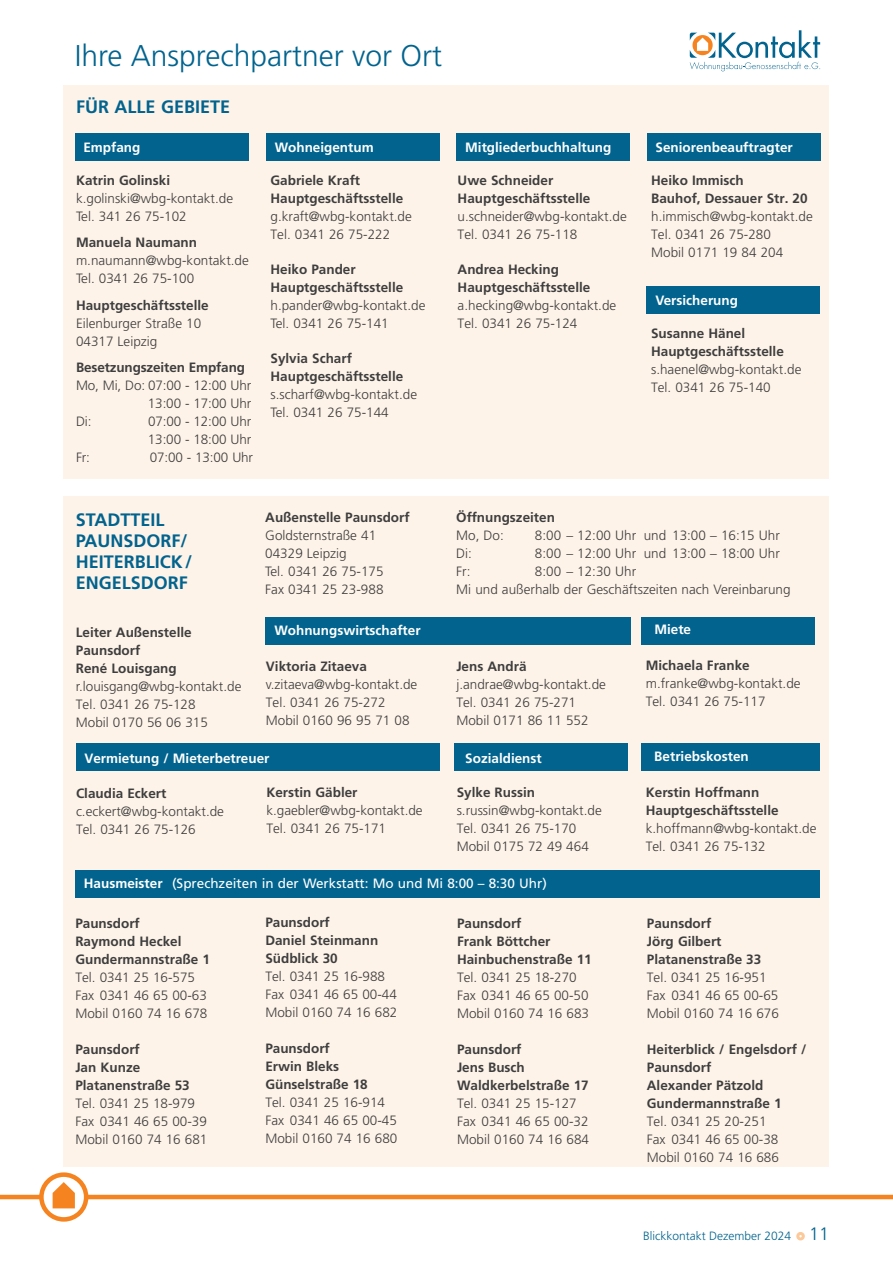
<style>
.page{position:relative;width:893px;height:1263px;background:#fff}
.page>*{position:absolute;margin:0;border:0;box-sizing:border-box;transform-origin:0 0}
.t1{font:300 30px "Frutiger LT Pro";color:#01638e}
.t2{font:700 18px/21px "Frutiger LT Pro";color:#01638e}
.t3{font:300 13.5px/18px "Frutiger LT Pro";color:#3e3e3f}
.t4{font:700 13.5px/18px "Frutiger LT Pro";color:#3e3e3f}
.t5{font:700 13.5px "Frutiger LT Pro";color:#fff}
.t6{font:13.5px "Frutiger LT Pro";color:#fff}
.t7{font:300 12px "Frutiger LT Pro";color:#01638e}
.s1{font-size:18px}
</style>
<div class="page">
<div style="left:63px;top:497px;width:766px;height:670px;background:#fef3e8"></div>
<svg style="left:690px;top:30px;width:130px;height:41px"></svg>
<div style="left:63px;top:85px;width:766px;height:393px;background:#fef3e8"></div>
<div style="left:76px;top:743px;width:363px;height:28px;background:#01638e"></div>
<div style="left:642px;top:743px;width:178px;height:28px;background:#01638e"></div>
<div style="left:642px;top:617px;width:173px;height:28px;background:#01638e"></div>
<div style="left:455px;top:743px;width:173px;height:28px;background:#01638e"></div>
<div style="left:75px;top:869px;width:745px;height:28px;background:#01638e"></div>
<div style="left:265px;top:617px;width:366px;height:28px;background:#01638e"></div>
<div style="left:646px;top:286px;width:174px;height:28px;background:#01638e"></div>
<div style="left:647px;top:133px;width:173px;height:28px;background:#01638e"></div>
<div style="left:76px;top:133px;width:173px;height:28px;background:#01638e"></div>
<div style="left:266px;top:133px;width:174px;height:28px;background:#01638e"></div>
<div style="left:457px;top:133px;width:173px;height:28px;background:#01638e"></div>
<hr style="left:0;top:1195px;width:893px;height:4px;background:#f58420">
<svg style="left:37px;top:1172px;width:54px;height:50px"></svg>
<div style="left:796px;top:1232px;width:9px;height:8px;border:3px solid #fcc99b;border-radius:50%"></div>
<h1 class="t1" style="left:75px;top:38px;width:369px">Ihre Ansprechpartner vor Ort</h1>
<h2 class="t2" style="left:76px;top:96px;width:156px">FÜR ALLE GEBIETE</h2>
<p class="t5" style="left:83px;top:139px;width:59px">Empfang</p>
<p class="t5" style="left:465px;top:139px;width:148px">Mitgliederbuchhaltung</p>
<p class="t5" style="left:655px;top:139px;width:139px">Seniorenbeauftragter</p>
<p class="t5" style="left:275px;top:139px;width:101px">Wohneigentum</p>
<p class="t4" style="left:76px;top:171px;width:96px">Katrin Golinski</p>
<p class="t3" style="left:76px;top:189px;width:159px">k.golinski@wbg-kontakt.de<br>Tel. 341 26 75-102</p>
<p class="t4" style="left:76px;top:234px;width:123px">Manuela Naumann</p>
<p class="t3" style="left:76px;top:252px;width:174px">m.naumann@wbg-kontakt.de<br>Tel. 0341 26 75-100</p>
<p class="t4" style="left:76px;top:296px;width:134px">Hauptgeschäftsstelle</p>
<p class="t3" style="left:76px;top:314px;width:127px">Eilenburger Straße 10<br>04317 Leipzig</p>
<p class="t4" style="left:76px;top:359px;width:171px">Besetzungszeiten Empfang</p>
<p class="t3" style="left:76px;top:377px;width:177px">Mo, Mi, Do: 07:00 - 12:00 Uhr</p>
<p class="t3" style="left:148px;top:395px;width:105px">13:00 - 17:00 Uhr</p>
<p class="t3" style="left:76px;top:413px;width:17px">Di:</p>
<p class="t3" style="left:148px;top:413px;width:105px">07:00 - 12:00 Uhr<br>13:00 - 18:00 Uhr</p>
<p class="t3" style="left:76px;top:449px;width:15px">Fr:</p>
<p class="t3" style="left:150px;top:449px;width:105px">07:00 - 13:00 Uhr</p>
<p class="t4" style="left:271px;top:171px;width:134px">Gabriele Kraft<br>Hauptgeschäftsstelle</p>
<p class="t3" style="left:271px;top:207px;width:143px">g.kraft@wbg-kontakt.de<br>Tel. 0341 26 75-222</p>
<p class="t4" style="left:271px;top:260px;width:134px">Heiko Pander<br>Hauptgeschäftsstelle</p>
<p class="t3" style="left:271px;top:296px;width:156px">h.pander@wbg-kontakt.de<br>Tel. 0341 26 75-141</p>
<p class="t4" style="left:271px;top:349px;width:134px">Sylvia Scharf<br>Hauptgeschäftsstelle</p>
<p class="t3" style="left:271px;top:385px;width:148px">s.scharf@wbg-kontakt.de<br>Tel. 0341 26 75-144</p>
<p class="t4" style="left:458px;top:171px;width:134px">Uwe Schneider<br>Hauptgeschäftsstelle</p>
<p class="t3" style="left:458px;top:207px;width:171px">u.schneider@wbg-kontakt.de<br>Tel. 0341 26 75-118</p>
<p class="t4" style="left:458px;top:260px;width:134px">Andrea Hecking<br>Hauptgeschäftsstelle</p>
<p class="t3" style="left:458px;top:296px;width:160px">a.hecking@wbg-kontakt.de<br>Tel. 0341 26 75-124</p>
<p class="t4" style="left:651px;top:171px;width:158px">Heiko Immisch<br>Bauhof, Dessauer Str. 20</p>
<p class="t3" style="left:651px;top:207px;width:163px">h.immisch@wbg-kontakt.de<br>Tel. 0341 26 75-280<br>Mobil 0171 19 84 204</p>
<p class="t5" style="left:655px;top:292px;width:84px">Versicherung</p>
<p class="t4" style="left:651px;top:324px;width:134px">Susanne Hänel<br>Hauptgeschäftsstelle</p>
<p class="t3" style="left:651px;top:360px;width:152px">s.haenel@wbg-kontakt.de<br>Tel. 0341 26 75-140</p>
<h2 class="t2" style="left:76px;top:509px;width:118px">STADTTEIL<br>PAUNSDORF/<br>HEITERBLICK/<br>ENGELSDORF</h2>
<p class="t4" style="left:456px;top:509px;width:100px">Öffnungszeiten</p>
<p class="t4" style="left:265px;top:509px;width:146px">Außenstelle Paunsdorf</p>
<p class="t3" style="left:265px;top:527px;width:120px">Goldsternstraße 41<br>04329 Leipzig<br>Tel. 0341 26 75-175<br>Fax 0341 25 23-988</p>
<p class="t3" style="left:456px;top:527px;width:49px">Mo, Do:</p>
<p class="t3" style="left:535px;top:527px;width:246px">8:00 – 12:00 Uhr und 13:00 – 16:15 Uhr</p>
<p class="t3" style="left:456px;top:545px;width:17px">Di:</p>
<p class="t3" style="left:535px;top:545px;width:246px">8:00 – 12:00 Uhr und 13:00 – 18:00 Uhr</p>
<p class="t3" style="left:456px;top:563px;width:16px">Fr:</p>
<p class="t3" style="left:456px;top:563px;width:336px;text-indent:79px">8:00 – 12:30 Uhr<br>Mi und außerhalb der Geschäftszeiten nach Vereinbarung</p>
<p class="t5" style="left:274px;top:622px;width:148px">Wohnungswirtschafter</p>
<p class="t4" style="left:266px;top:657px;width:103px">Viktoria Zitaeva</p>
<p class="t3" style="left:266px;top:675px;width:153px">v.zitaeva@wbg-kontakt.de<br>Tel. 0341 26 75-272<br>Mobil 0160 96 95 71 08</p>
<p class="t4" style="left:76px;top:623px;width:117px">Leiter Außenstelle<br>Paunsdorf<br>René Louisgang</p>
<p class="t3" style="left:76px;top:677px;width:167px">r.louisgang@wbg-kontakt.de<br>Tel. 0341 26 75-128<br>Mobil 0170 56 06 315</p>
<p class="t5" style="left:84px;top:750px;width:187px">Vermietung / Mieterbetreuer</p>
<p class="t4" style="left:76px;top:784px;width:92px">Claudia Eckert</p>
<p class="t3" style="left:76px;top:802px;width:150px">c.eckert@wbg-kontakt.de<br>Tel. 0341 26 75-126</p>
<p class="t4" style="left:266px;top:783px;width:93px">Kerstin Gäbler</p>
<p class="t3" style="left:266px;top:802px;width:158px">k.gaebler@wbg-kontakt.de<br>Tel. 0341 26 75-171</p>
<p class="t4" style="left:456px;top:657px;width:72px">Jens Andrä</p>
<p class="t3" style="left:456px;top:675px;width:151px">j.andrae@wbg-kontakt.de<br>Tel. 0341 26 75-271<br>Mobil 0171 86 11 552</p>
<p class="t5" style="left:465px;top:750px;width:78px">Sozialdienst</p>
<p class="t4" style="left:457px;top:784px;width:80px">Sylke Russin</p>
<p class="t3" style="left:457px;top:802px;width:147px">s.russin@wbg-kontakt.de<br>Tel. 0341 26 75-170<br>Mobil 0175 72 49 464</p>
<p class="t6" style="left:172px;top:875px;width:376px">(Sprechzeiten in der Werkstatt: Mo und Mi 8:00 – 8:30 Uhr)</p>
<p class="t5" style="left:84px;top:875px;width:80px">Hausmeister</p>
<p class="t4" style="left:75px;top:914px;width:136px">Paunsdorf<br>Raymond Heckel<br>Gundermannstraße 1</p>
<p class="t3" style="left:75px;top:968px;width:134px">Tel. 0341 25 16-575<br>Fax 0341 46 65 00-63<br>Mobil 0160 74 16 678</p>
<p class="t4" style="left:75px;top:1040px;width:116px">Paunsdorf<br>Jan Kunze<br>Platanenstraße 53</p>
<p class="t3" style="left:75px;top:1094px;width:134px">Tel. 0341 25 18-979<br>Fax 0341 46 65 00-39<br>Mobil 0160 74 16 681</p>
<p class="t4" style="left:265px;top:914px;width:114px">Paunsdorf<br>Daniel Steinmann<br>Südblick 30</p>
<p class="t3" style="left:265px;top:968px;width:134px">Tel. 0341 25 16-988<br>Fax 0341 46 65 00-44<br>Mobil 0160 74 16 682</p>
<p class="t4" style="left:265px;top:1040px;width:104px">Paunsdorf<br>Erwin Bleks<br>Günselstraße 18</p>
<p class="t3" style="left:265px;top:1094px;width:134px">Tel. 0341 25 16-914<br>Fax 0341 46 65 00-45<br>Mobil 0160 74 16 680</p>
<p class="t4" style="left:457px;top:914px;width:136px">Paunsdorf<br>Frank Böttcher<br>Hainbuchenstraße 11</p>
<p class="t3" style="left:457px;top:968px;width:134px">Tel. 0341 25 18-270<br>Fax 0341 46 65 00-50<br>Mobil 0160 74 16 683</p>
<p class="t4" style="left:457px;top:1040px;width:133px">Paunsdorf<br>Jens Busch<br>Waldkerbelstraße 17</p>
<p class="t3" style="left:457px;top:1094px;width:134px">Tel. 0341 25 15-127<br>Fax 0341 46 65 00-32<br>Mobil 0160 74 16 684</p>
<p class="t5" style="left:654px;top:621px;width:38px">Miete</p>
<p class="t4" style="left:646px;top:657px;width:105px">Michaela Franke</p>
<p class="t3" style="left:646px;top:675px;width:156px">m.franke@wbg-kontakt.de<br>Tel. 0341 26 75-117</p>
<p class="t5" style="left:654px;top:748px;width:96px">Betriebskosten</p>
<p class="t4" style="left:646px;top:783px;width:134px">Kerstin Hoffmann<br>Hauptgeschäftsstelle</p>
<p class="t3" style="left:646px;top:819px;width:172px">k.hoffmann@wbg-kontakt.de<br>Tel. 0341 26 75-132</p>
<p class="t4" style="left:647px;top:914px;width:116px">Paunsdorf<br>Jörg Gilbert<br>Platanenstraße 33</p>
<p class="t3" style="left:647px;top:968px;width:134px">Tel. 0341 25 16-951<br>Fax 0341 46 65 00-65<br>Mobil 0160 74 16 676</p>
<p class="t4" style="left:647px;top:1040px;width:161px">Heiterblick / Engelsdorf /<br>Paunsdorf<br>Alexander Pätzold<br>Gundermannstraße 1</p>
<p class="t3" style="left:647px;top:1112px;width:134px">Tel. 0341 25 20-251<br>Fax 0341 46 65 00-38<br>Mobil 0160 74 16 686</p>
<p class="t7" style="left:643px;top:1229px;width:187px">Blickkontakt Dezember 2024 <span class="s1">11</span></p>
</div>
